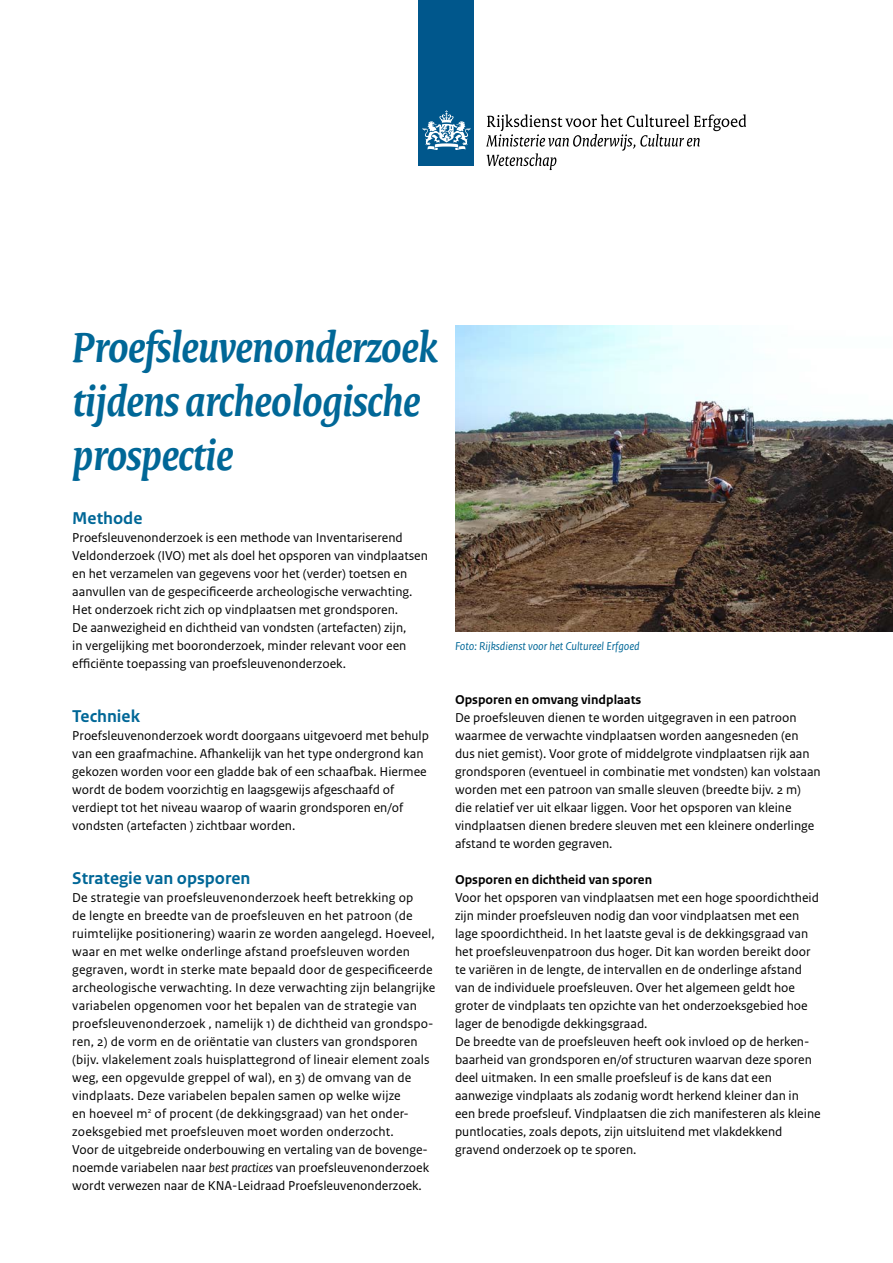
<style>
.page{position:relative;width:893px;height:1263px;background:#fff}
.page>*{position:absolute;margin:0;border:0;box-sizing:border-box;transform-origin:0 0}
._01_RCE_Titel{font:italic 700 45px/54px "Rijksoverheid Serif";letter-spacing:-.015em;color:#006797}
._03_RCE_Alineakop_Bl{font:700 18px "Rijksoverheid Sans Text";color:#006797}
._06_RCE_Broodtekst_S{font:13.5px/18px "Rijksoverheid Sans Text";color:#000}
._04_RCE_Tussenkop_Zw{font:700 13.5px "Rijksoverheid Sans Text";color:#000}
._09_RCE_Fotobijschri{font:italic 12px "Rijksoverheid Sans Text";color:#006797}
.s1{font-style:italic}
</style>
<div class="page">
<div style="left:419px;top:0;width:55px;height:166px;background:#00578c"></div>
<svg style="left:423px;top:110px;width:47px;height:40px"></svg>
<svg style="left:486px;top:114px;width:260px;height:56px"></svg>
<img style="left:455px;top:326px;width:438px;height:305px">
<p class="_01_RCE_Titel" style="left:72px;top:320px;width:366px">Proefsleuvenonderzoek</p>
<p class="_01_RCE_Titel" style="left:72px;top:374px;width:349px">tijdens archeologische prospectie</p>
<p class="_03_RCE_Alineakop_Bl" style="left:72px;top:508px;width:72px">Methode</p>
<p class="_06_RCE_Broodtekst_S" style="left:72px;top:529px;width:357px">Proefsleuvenonderzoek is een methode van Inventariserend Veldonderzoek (IVO) met als doel het opsporen van vindplaatsen en het verzamelen van gegevens voor het (verder) toetsen en aanvullen van de gespecificeerde archeologische verwachting.<br>Het onderzoek richt zich op vindplaatsen met grondsporen.<br>De aanwezigheid en dichtheid van vondsten (artefacten) zijn,<br>in vergelijking met booronderzoek, minder relevant voor een efficiënte toepassing van proefsleuvenonderzoek.</p>
<p class="_03_RCE_Alineakop_Bl" style="left:72px;top:706px;width:69px">Techniek</p>
<p class="_06_RCE_Broodtekst_S" style="left:72px;top:727px;width:358px">Proefsleuvenonderzoek wordt doorgaans uitgevoerd met behulp van een graafmachine. Afhankelijk van het type ondergrond kan gekozen worden voor een gladde bak of een schaafbak. Hiermee wordt de bodem voorzichtig en laagsgewijs afgeschaafd of verdiept tot het niveau waarop of waarin grondsporen en/of vondsten (artefacten ) zichtbaar worden.</p>
<p class="_03_RCE_Alineakop_Bl" style="left:72px;top:868px;width:180px">Strategie van opsporen</p>
<p class="_06_RCE_Broodtekst_S" style="left:72px;top:889px;width:365px">De strategie van proefsleuvenonderzoek heeft betrekking op<br>de lengte en breedte van de proefsleuven en het patroon (de ruimtelijke positionering) waarin ze worden aangelegd. Hoeveel, waar en met welke onderlinge afstand proefsleuven worden gegraven, wordt in sterke mate bepaald door de gespecificeerde archeologische verwachting. In deze verwachting zijn belangrijke variabelen opgenomen voor het bepalen van de strategie van proefsleuvenonderzoek , namelijk 1) de dichtheid van grondspo&shy;ren, 2) de vorm en de oriëntatie van clusters van grondsporen (bijv. vlakelement zoals huisplattegrond of lineair element zoals weg, een opgevulde greppel of wal), en 3) de omvang van de vindplaats. Deze variabelen bepalen samen op welke wijze<br>en hoeveel m<sup>2</sup> of procent (de dekkingsgraad) van het onder&shy;zoeksgebied met proefsleuven moet worden onderzocht.<br>Voor de uitgebreide onderbouwing en vertaling van de bovenge&shy;noemde variabelen naar <span class="s1">best practices</span> van proefsleuvenonderzoek wordt verwezen naar de KNA-Leidraad Proefsleuvenonderzoek.</p>
<p class="_09_RCE_Fotobijschri" style="left:455px;top:639px;width:186px">Foto: Rijksdienst voor het Cultureel Erfgoed</p>
<p class="_04_RCE_Tussenkop_Zw" style="left:455px;top:692px;width:188px">Opsporen en omvang vindplaats</p>
<p class="_06_RCE_Broodtekst_S" style="left:455px;top:708px;width:367px">De proefsleuven dienen te worden uitgegraven in een patroon waarmee de verwachte vindplaatsen worden aangesneden (en dus niet gemist). Voor grote of middelgrote vindplaatsen rijk aan grondsporen (eventueel in combinatie met vondsten) kan volstaan worden met een patroon van smalle sleuven (breedte bijv. 2 m) die relatief ver uit elkaar liggen. Voor het opsporen van kleine vindplaatsen dienen bredere sleuven met een kleinere onderlinge afstand te worden gegraven.</p>
<p class="_04_RCE_Tussenkop_Zw" style="left:455px;top:872px;width:199px">Opsporen en dichtheid van sporen</p>
<p class="_06_RCE_Broodtekst_S" style="left:455px;top:888px;width:365px">Voor het opsporen van vindplaatsen met een hoge spoordichtheid zijn minder proefsleuven nodig dan voor vindplaatsen met een lage spoordichtheid. In het laatste geval is de dekkingsgraad van het proefsleuvenpatroon dus hoger. Dit kan worden bereikt door te variëren in de lengte, de intervallen en de onderlinge afstand van de individuele proefsleuven. Over het algemeen geldt hoe groter de vindplaats ten opzichte van het onderzoeksgebied hoe lager de benodigde dekkingsgraad.</p>
<p class="_06_RCE_Broodtekst_S" style="left:455px;top:1032px;width:367px">De breedte van de proefsleuven heeft ook invloed op de herken&shy;baarheid van grondsporen en/of structuren waarvan deze sporen deel uitmaken. In een smalle proefsleuf is de kans dat een aanwezige vindplaats als zodanig wordt herkend kleiner dan in een brede proefsleuf. Vindplaatsen die zich manifesteren als kleine puntlocaties, zoals depots, zijn uitsluitend met vlakdekkend gravend onderzoek op te sporen.</p>
</div>
